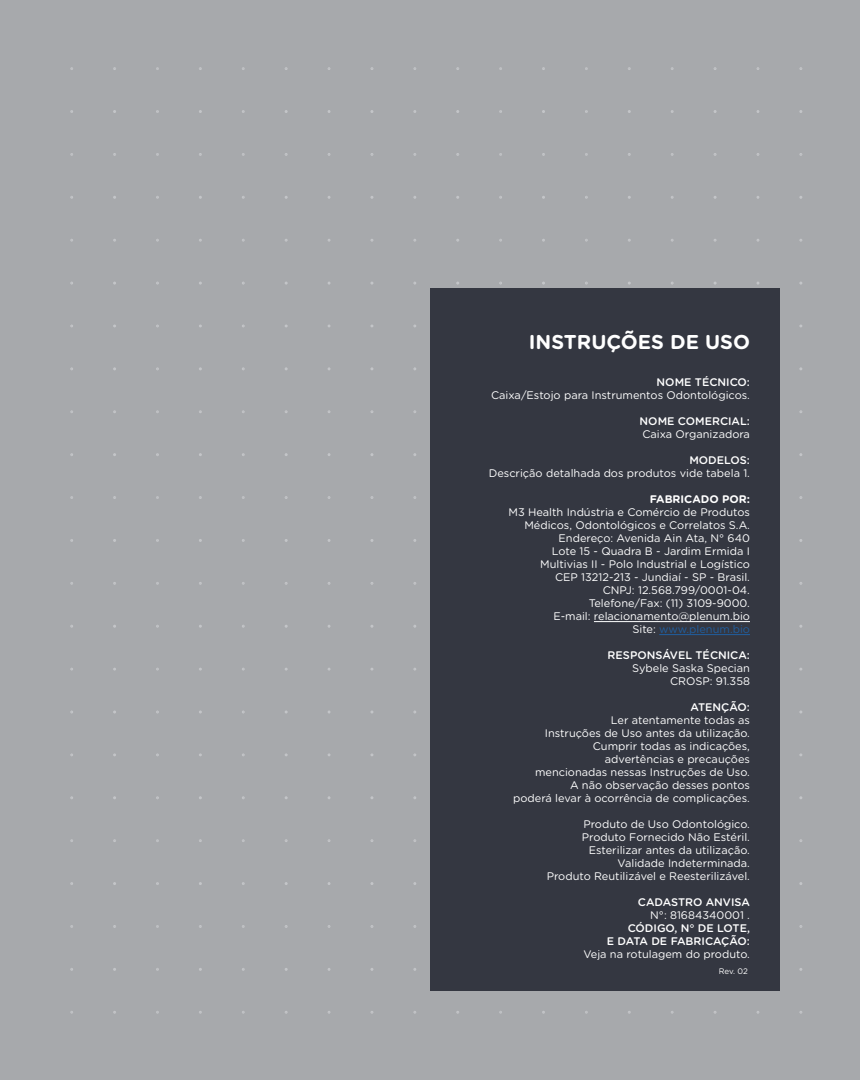
<style>
.page{position:relative;width:860px;height:1080px;background:#a7a9ac}
.page>*{position:absolute;margin:0;border:0;box-sizing:border-box;transform-origin:0 0}
.t1{font:700 20px "Gotham Rounded";color:#fff}
.t2{font:11px/13px "Gotham Rounded";color:#fff;text-align:right}
.t3{font:500 11px "Gotham Rounded";color:#fff}
.t4{font:11px "Gotham Rounded";color:#215e9e}
.t5{font:700 11px "Gotham Rounded";color:#fff}
.t6{font:8px "Gotham Rounded";color:#fff}
.s1{color:#fff}
</style>
<div class="page">
<div style="left:430px;top:288px;width:350px;height:703px;background:#343741"></div>
<hr style="left:594px;top:621px;width:156px;height:1px;background:#fff">
<hr style="left:659px;top:634px;width:91px;height:1px;background:#215e9e">
<p class="t1" style="left:529px;top:328px;width:223px">INSTRUÇÕES DE USO</p>
<p class="t3" style="left:657px;top:375px;width:95px">NOME TÉCNICO:</p>
<p class="t2" style="left:491px;top:389px;width:260px">Caixa/Estojo para Instrumentos Odontológicos.</p>
<p class="t3" style="left:640px;top:414px;width:112px">NOME COMERCIAL:</p>
<p class="t2" style="left:642px;top:428px;width:109px">Caixa Organizadora</p>
<p class="t3" style="left:689px;top:453px;width:62px">MODELOS:</p>
<p class="t2" style="left:489px;top:467px;width:263px">Descrição detalhada dos produtos vide tabela 1.</p>
<p class="t5" style="left:650px;top:492px;width:102px">FABRICADO POR:</p>
<p class="t2" style="left:508px;top:506px;width:243px">M3 Health Indústria e Comércio de Produtos</p>
<p class="t2" style="left:524px;top:519px;width:227px">Médicos, Odontológicos e Correlatos S.A.</p>
<p class="t2" style="left:559px;top:532px;width:193px">Endereço: Avenida Ain Ata, N° 640</p>
<p class="t2" style="left:552px;top:545px;width:200px">Lote 15 - Quadra B - Jardim Ermida I</p>
<p class="t2" style="left:540px;top:558px;width:211px">Multivias II - Polo Industrial e Logístico</p>
<p class="t2" style="left:555px;top:571px;width:196px">CEP 13212-213 - Jundiaí - SP - Brasil.</p>
<p class="t2" style="left:603px;top:584px;width:149px">CNPJ: 12.568.799/0001-04.</p>
<p class="t2" style="left:589px;top:597px;width:163px">Telefone/Fax: (11) 3109-9000.</p>
<p class="t2" style="left:553px;top:610px;width:198px">E-mail: relacionamento@plenum.bio</p>
<p class="t4" style="left:632px;top:622px;width:119px"><span class="s1">Site:</span> www.plenum.bio</p>
<p class="t3" style="left:608px;top:648px;width:144px">RESPONSÁVEL TÉCNICA:</p>
<p class="t2" style="left:632px;top:662px;width:119px">Sybele Saska Specian</p>
<p class="t2" style="left:670px;top:675px;width:81px">CROSP: 91.358</p>
<p class="t3" style="left:690px;top:700px;width:61px">ATENÇÃO:</p>
<p class="t2" style="left:611px;top:714px;width:141px">Ler atentamente todas as</p>
<p class="t2" style="left:545px;top:727px;width:207px">Instruções de Uso antes da utilização.</p>
<p class="t2" style="left:593px;top:740px;width:159px">Cumprir todas as indicações,</p>
<p class="t2" style="left:605px;top:753px;width:147px">advertências e precauções</p>
<p class="t2" style="left:535px;top:766px;width:216px">mencionadas nessas Instruções de Uso.</p>
<p class="t2" style="left:570px;top:779px;width:181px">A não observação desses pontos</p>
<p class="t2" style="left:513px;top:792px;width:238px">poderá levar à ocorrência de complicações.</p>
<p class="t2" style="left:583px;top:818px;width:168px">Produto de Uso Odontológico.</p>
<p class="t2" style="left:582px;top:831px;width:170px">Produto Fornecido Não Estéril.<br>Esterilizar antes da utilização.</p>
<p class="t2" style="left:618px;top:857px;width:134px">Validade Indeterminada.</p>
<p class="t2" style="left:547px;top:870px;width:205px">Produto Reutilizável e Reesterilizável.</p>
<p class="t3" style="left:638px;top:895px;width:114px">CADASTRO ANVISA</p>
<p class="t2" style="left:650px;top:909px;width:101px">N°: 81684340001 .</p>
<p class="t3" style="left:628px;top:921px;width:124px">CÓDIGO, N° DE LOTE,</p>
<p class="t3" style="left:607px;top:934px;width:145px">E DATA DE FABRICAÇÃO:</p>
<p class="t2" style="left:583px;top:948px;width:168px">Veja na rotulagem do produto.</p>
<p class="t6" style="left:719px;top:966px;width:31px">Rev. 02</p>
</div>
